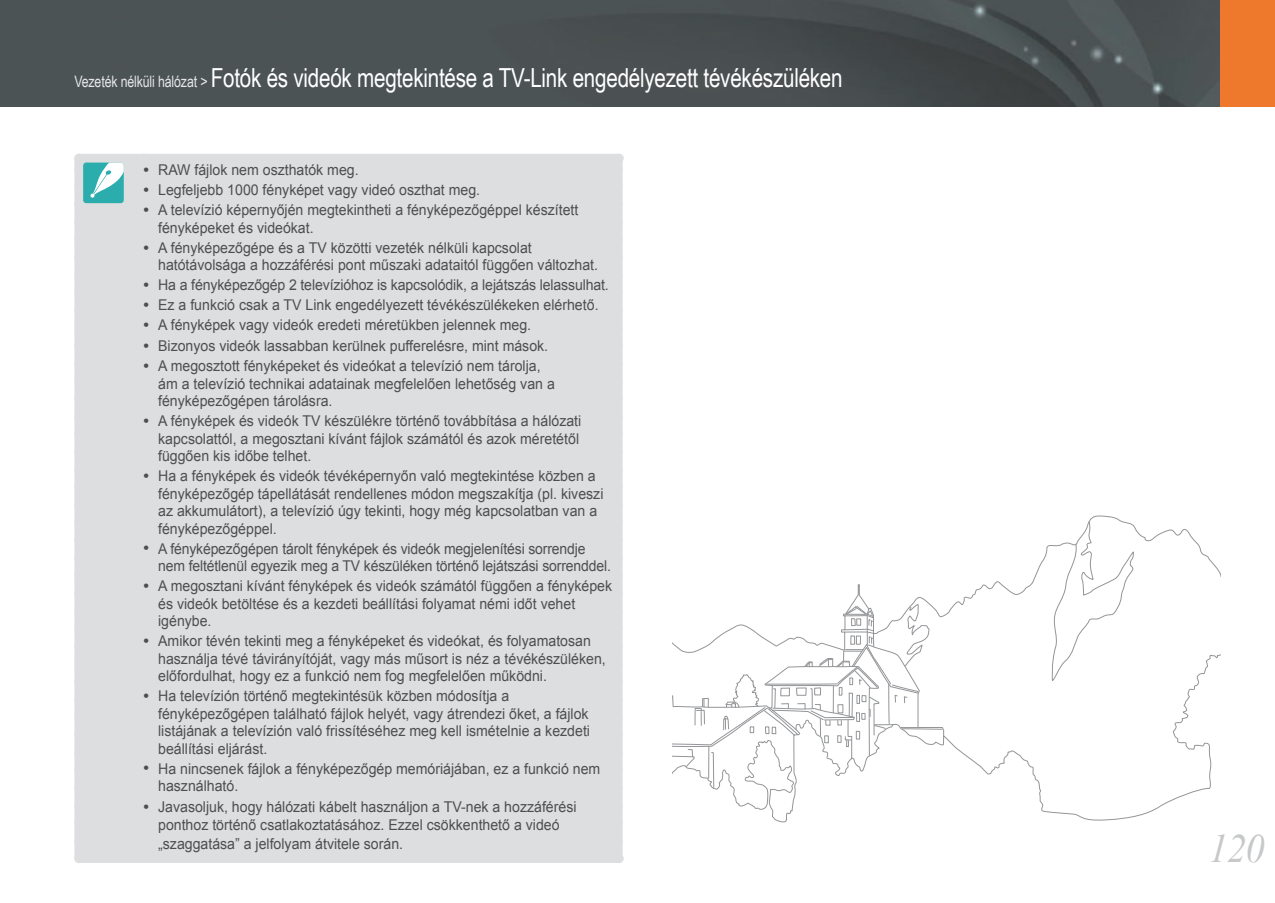
<style>
.page{position:relative;width:1275px;height:903px;background:#fff}
.page>*{position:absolute;margin:0;border:0;box-sizing:border-box;transform-origin:0 0}
.t1{font:italic 40.25px "Times New Roman";color:#c6c8ca;scale:.95 1}
.t2{font:26.25px "Arial Narrow";letter-spacing:-.01em;color:#fff;scale:.96 1}
.t3{font:14.88px/17.5px "Arial";color:#4d4e4f;scale:.95 1}
.t4{font:14.88px/17.5px "Arial";color:#4d4e4f;scale:.94 1}
.s1{font-size:15.75px;color:#e6e7e9}
.s2{font-size:17.5px}
</style>
<div class="page">
<img style="left:0;top:0;width:1220px;height:107px">
<div style="left:1220px;top:0;width:55px;height:107px;background:#ee792d"></div>
<div style="left:83px;top:163px;width:531px;height:691px;background:#dddedf"></div>
<div style="left:79px;top:154px;width:64px;height:9px;background:#dddedf"></div>
<div style="left:74px;top:158px;width:9px;height:700px;background:#dddedf"></div>
<div style="left:143px;top:154px;width:475px;height:9px;background:#dddedf"></div>
<div style="left:614px;top:158px;width:9px;height:700px;background:#dddedf"></div>
<div style="left:79px;top:854px;width:64px;height:9px;background:#dddedf"></div>
<div style="left:143px;top:854px;width:475px;height:9px;background:#dddedf"></div>
<svg style="left:74px;top:154px;width:5px;height:685px"></svg>
<div style="left:161px;top:154px;width:462px;height:687px;background:#dddedf"></div>
<div style="left:83px;top:163px;width:41px;height:40px;background:#2badae;border-radius:3px"></div>
<svg style="left:90px;top:162px;width:45px;height:36px"></svg>
<svg style="left:944px;top:515px;width:277px;height:101px"></svg>
<svg style="left:714px;top:654px;width:507px;height:169px"></svg>
<svg style="left:673px;top:584px;width:271px;height:205px"></svg>
<svg style="left:1051px;top:521px;width:83px;height:160px"></svg>
<h2 class="t2" style="left:74px;top:62px;width:802px"><span class="s1">Vezeték nélküli hálózat &gt;</span> Fotók és videók megtekintése a TV-Link engedélyezett tévékészüléken</h2>
<p class="t3" style="left:143px;top:161px;width:228px"><span class="s2">•</span> RAW fájlok nem oszthatók meg.</p>
<p class="t3" style="left:143px;top:181px;width:356px"><span class="s2">•</span> Legfeljebb 1000 fényképet vagy videó oszthat meg.</p>
<p class="t3" style="left:158px;top:201px;width:444px;text-indent:-15px"><span class="s2">•</span> A televízió képernyőjén megtekintheti a fényképezőgéppel készített fényképeket és videókat.</p>
<p class="t3" style="left:158px;top:239px;width:465px;text-indent:-15px"><span class="s2">•</span> A fényképezőgépe és a TV közötti vezeték nélküli kapcsolat hatótávolsága a hozzáférési pont műszaki adataitól függően változhat.</p>
<p class="t3" style="left:143px;top:276px;width:492px"><span class="s2">•</span> Ha a fényképezőgép 2 televízióhoz is kapcsolódik, a lejátszás lelassulhat.</p>
<p class="t3" style="left:143px;top:296px;width:481px"><span class="s2">•</span> Ez a funkció csak a TV Link engedélyezett tévékészülékeken elérhető.</p>
<p class="t3" style="left:143px;top:316px;width:410px"><span class="s2">•</span> A fényképek vagy videók eredeti méretükben jelennek meg.</p>
<p class="t3" style="left:143px;top:337px;width:428px"><span class="s2">•</span> Bizonyos videók lassabban kerülnek pufferelésre, mint mások.</p>
<p class="t3" style="left:158px;top:357px;width:419px;text-indent:-15px"><span class="s2">•</span> A megosztott fényképeket és videókat a televízió nem tárolja, ám a televízió technikai adatainak megfelelően lehetőség van a fényképezőgépen tárolásra.</p>
<p class="t3" style="left:158px;top:412px;width:447px;text-indent:-15px"><span class="s2">•</span> A fényképek és videók TV készülékre történő továbbítása a hálózati kapcsolattól, a megosztani kívánt fájlok számától és azok méretétől függően kis időbe telhet.</p>
<p class="t3" style="left:158px;top:467px;width:470px;text-indent:-15px"><span class="s2">•</span> Ha a fényképek és videók tévéképernyőn való megtekintése közben a fényképezőgép tápellátását rendellenes módon megszakítja (pl. kiveszi az akkumulátort), a televízió úgy tekinti, hogy még kapcsolatban van a fényképezőgéppel.</p>
<p class="t4" style="left:158px;top:540px;width:483px;text-indent:-15px"><span class="s2">•</span> A fényképezőgépen tárolt fényképek és videók megjelenítési sorrendje nem feltétlenül egyezik meg a TV készüléken történő lejátszási sorrenddel.</p>
<p class="t3" style="left:158px;top:577px;width:479px;text-indent:-15px"><span class="s2">•</span> A megosztani kívánt fényképek és videók számától függően a fényképek és videók betöltése és a kezdeti beállítási folyamat némi időt vehet igénybe.</p>
<p class="t3" style="left:158px;top:632px;width:473px;text-indent:-15px"><span class="s2">•</span> Amikor tévén tekinti meg a fényképeket és videókat, és folyamatosan használja tévé távirányítóját, vagy más műsort is néz a tévékészüléken, előfordulhat, hogy ez a funkció nem fog megfelelően működni.</p>
<p class="t3" style="left:158px;top:687px;width:456px;text-indent:-15px"><span class="s2">•</span> Ha televízión történő megtekintésük közben módosítja a fényképezőgépen található fájlok helyét, vagy átrendezi őket, a fájlok listájának a televízión való frissítéséhez meg kell ismételnie a kezdeti beállítási eljárást.</p>
<p class="t3" style="left:158px;top:759px;width:467px;text-indent:-15px"><span class="s2">•</span> Ha nincsenek fájlok a fényképezőgép memóriájában, ez a funkció nem használható.</p>
<p class="t3" style="left:158px;top:797px;width:442px;line-height:18.4px;text-indent:-15px"><span class="s2">•</span> Javasoljuk, hogy hálózati kábelt használjon a TV-nek a hozzáférési ponthoz történő csatlakoztatásához. Ezzel csökkenthető a videó „szaggatása” a jelfolyam átvitele során.</p>
<h1 class="t1" style="left:1209px;top:826px;width:60px">120</h1>
</div>
